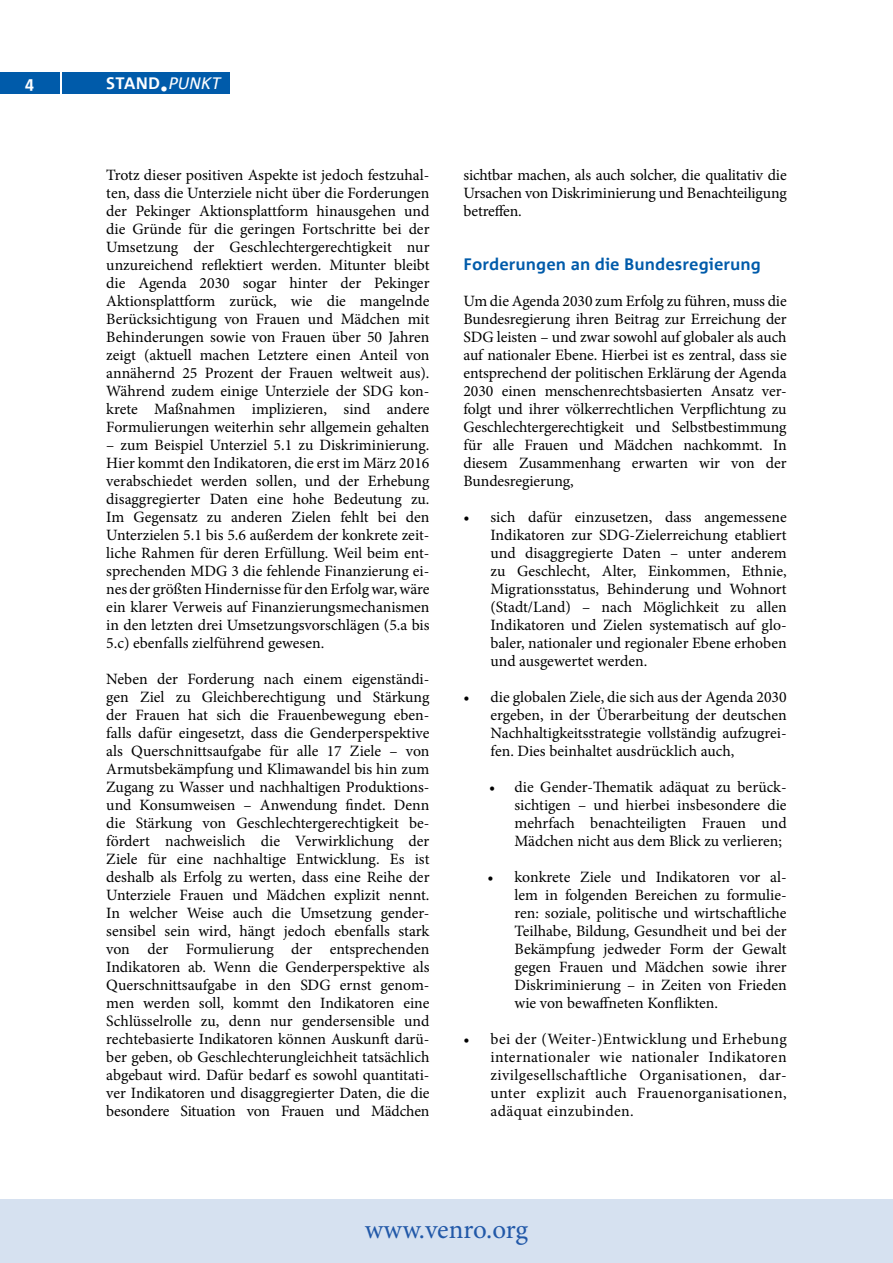
<style>
.page{position:relative;width:893px;height:1263px;background:#fff}
.page>*{position:absolute;margin:0;border:0;box-sizing:border-box;transform-origin:0 0}
.t1{font:27px "Minion Pro";letter-spacing:-.005em;color:#2158a8}
.t2{font:700 16.5px "Corpid Office";color:#005baa}
.t3{font:700 16.5px "Corpid Office";letter-spacing:.005em;color:#fff}
.t4{font:15.75px/18px "Minion Pro";color:#000;text-align:justify}
.s1{font-size:33px}
.s2{font-weight:400;font-style:italic}
</style>
<div class="page">
<div style="left:62px;top:72px;width:168px;height:22px;background:#005baa"></div>
<div style="left:0;top:72px;width:59px;height:22px;background:#005baa"></div>
<div style="left:0;top:1199px;width:893px;height:64px;background:#d6e1f0"></div>
<p class="t3" style="left:25px;top:75px;width:10px">4</p>
<p class="t3" style="left:106px;top:75px;width:116px">STAND<span class="s1">.</span><span class="s2">PUNKT</span></p>
<p class="t4" style="left:106px;top:166px;width:325px">Trotz dieser positiven Aspekte ist jedoch festzuhal&shy;ten, dass die Unterziele nicht über die Forderungen der Pekinger Aktionsplattform hinausgehen und die Gründe für die geringen Fortschritte bei der Umsetzung der Geschlechtergerechtigkeit nur unzureichend reflektiert werden. Mitunter bleibt die Agenda 2030 sogar hinter der Pekinger Aktionsplattform zurück, wie die mangelnde Berücksichtigung von Frauen und Mädchen mit Behinderungen sowie von Frauen über 50 Jahren zeigt (aktuell machen Letztere einen Anteil von annähernd 25 Prozent der Frauen weltweit aus).<br>Während zudem einige Unterziele der SDG kon&shy;krete Maßnahmen implizieren, sind andere Formulierungen weiterhin sehr allgemein gehalten</p>
<p class="t4" style="left:106px;top:436px;width:325px">– zum Beispiel Unterziel 5.1 zu Diskriminierung.<br>Hier kommt den Indikatoren, die erst im März 2016 verabschiedet werden sollen, und der Erhebung disaggregierter Daten eine hohe Bedeutung zu.<br>Im Gegensatz zu anderen Zielen fehlt bei den Unterzielen 5.1 bis 5.6 außerdem der konkrete zeit&shy;liche Rahmen für deren Erfüllung. Weil beim ent&shy;sprechenden MDG 3 die fehlende Finanzierung ei&shy;nes der größten Hindernisse für den Erfolg war, wäre ein klarer Verweis auf Finanzierungsmechanismen in den letzten drei Umsetzungsvorschlägen (5.a bis 5.c) ebenfalls zielführend gewesen.</p>
<p class="t4" style="left:106px;top:670px;width:325px">Neben der Forderung nach einem eigenständi&shy;gen Ziel zu Gleichberechtigung und Stärkung der Frauen hat sich die Frauenbewegung eben&shy;falls dafür eingesetzt, dass die Genderperspektive als Querschnittsaufgabe für alle 17 Ziele – von Armutsbekämpfung und Klimawandel bis hin zum Zugang zu Wasser und nachhaltigen Produktions&shy;und Konsumweisen – Anwendung findet. Denn die Stärkung von Geschlechtergerechtigkeit be&shy;fördert nachweislich die Verwirklichung der Ziele für eine nachhaltige Entwicklung. Es ist deshalb als Erfolg zu werten, dass eine Reihe der Unterziele Frauen und Mädchen explizit nennt.<br>In welcher Weise auch die Umsetzung gender&shy;sensibel sein wird, hängt jedoch ebenfalls stark von der Formulierung der entsprechenden Indikatoren ab. Wenn die Genderperspektive als Querschnittsaufgabe in den SDG ernst genom&shy;men werden soll, kommt den Indikatoren eine Schlüsselrolle zu, denn nur gendersensible und rechtebasierte Indikatoren können Auskunft darü&shy;ber geben, ob Geschlechterungleichheit tatsächlich abgebaut wird. Dafür bedarf es sowohl quantitati&shy;ver Indikatoren und disaggregierter Daten, die die besondere Situation von Frauen und Mädchen</p>
<p class="t4" style="left:463px;top:166px;width:325px">sichtbar machen, als auch solcher, die qualitativ die Ursachen von Diskriminierung und Benachteiligung betreffen.</p>
<p class="t2" style="left:463px;top:255px;width:299px">Forderungen an die Bundesregierung</p>
<p class="t4" style="left:463px;top:292px;width:325px">Um die Agenda 2030 zum Erfolg zu führen, muss die Bundesregierung ihren Beitrag zur Erreichung der SDG leisten – und zwar sowohl auf globaler als auch auf nationaler Ebene. Hierbei ist es zentral, dass sie entsprechend der politischen Erklärung der Agenda 2030 einen menschenrechtsbasierten Ansatz ver&shy;folgt und ihrer völkerrechtlichen Verpflichtung zu Geschlechtergerechtigkeit und Selbstbestimmung für alle Frauen und Mädchen nachkommt. In diesem Zusammenhang erwarten wir von der Bundesregierung,</p>
<p class="t4" style="left:490px;top:508px;width:298px;text-indent:-27px">• sich dafür einzusetzen, dass angemessene Indikatoren zur SDG-Zielerreichung etabliert und disaggregierte Daten – unter anderem zu Geschlecht, Alter, Einkommen, Ethnie, Migrationsstatus, Behinderung und Wohnort (Stadt/Land) – nach Möglichkeit zu allen Indikatoren und Zielen systematisch auf glo&shy;baler, nationaler und regionaler Ebene erhoben und ausgewertet werden.</p>
<p class="t4" style="left:490px;top:688px;width:298px;text-indent:-27px">• die globalen Ziele, die sich aus der Agenda 2030 ergeben, in der Überarbeitung der deutschen Nachhaltigkeitsstrategie vollständig aufzugrei&shy;fen. Dies beinhaltet ausdrücklich auch,</p>
<p class="t4" style="left:514px;top:778px;width:274px;text-indent:-26px">• die Gender-Thematik adäquat zu berück&shy;sichtigen – und hierbei insbesondere die mehrfach benachteiligten Frauen und Mädchen nicht aus dem Blick zu verlieren;</p>
<p class="t4" style="left:514px;top:868px;width:274px;text-indent:-27px">• konkrete Ziele und Indikatoren vor al&shy;lem in folgenden Bereichen zu formulie&shy;ren: soziale, politische und wirtschaftliche Teilhabe, Bildung, Gesundheit und bei der Bekämpfung jedweder Form der Gewalt gegen Frauen und Mädchen sowie ihrer Diskriminierung – in Zeiten von Frieden wie von bewaffneten Konflikten.</p>
<p class="t4" style="left:490px;top:1030px;width:298px;text-indent:-27px">• bei der (Weiter-)Entwicklung und Erhebung internationaler wie nationaler Indikatoren zivilgesellschaftliche Organisationen, dar&shy;unter explizit auch Frauenorganisationen, adäquat einzubinden.</p>
<h1 class="t1" style="left:365px;top:1211px;width:165px">www.venro.org</h1>
</div>
